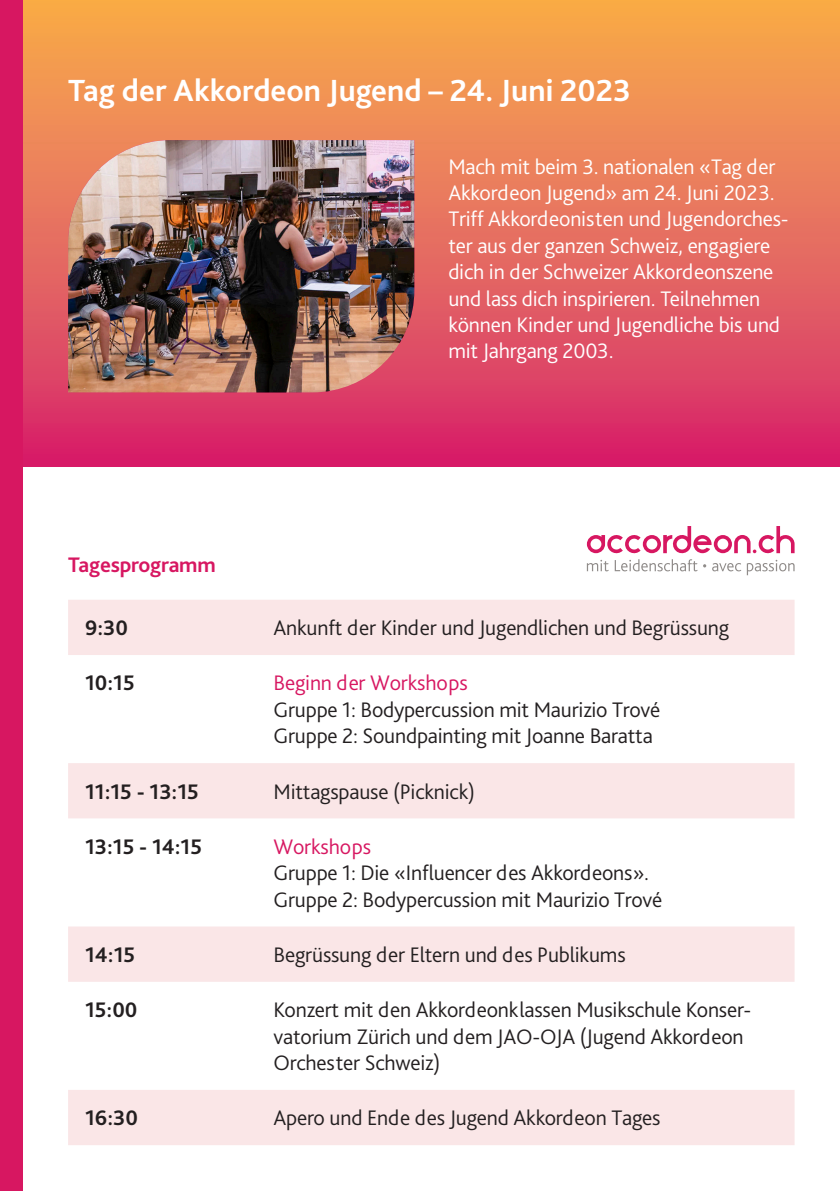
<style>
.page{position:relative;width:840px;height:1191px;background:#fff}
.page>*{position:absolute;margin:0;border:0;box-sizing:border-box;transform-origin:0 0}
.t1{font:700 32px "Bliss Pro";color:#fff}
.t2{font:300 22px/26.4px "Bliss Pro";letter-spacing:-.01em;color:#231f20}
.t3{font:300 22px/26.4px "Bliss Pro";letter-spacing:-.01em;color:#fff}
.t4{font:700 22px "Bliss Pro";color:#231f20}
.t5{font:300 22px "Bliss Pro";letter-spacing:-.01em;color:#d71761}
.t6{font:700 22px "Bliss Pro";letter-spacing:-.01em;color:#d71761}
</style>
<div class="page">
<div style="left:23px;top:0;width:816px;height:467px;background:linear-gradient(to bottom,#f8b24d,#d6276e)"></div>
<svg style="left:586px;top:526px;width:208px;height:49px"></svg>
<svg style="left:68px;top:600px;width:726px;height:545px"></svg>
<div style="left:0;top:0;width:23px;height:1191px;background:#d71761"></div>
<img style="left:68px;top:140px;width:346px;height:252px">
<h1 class="t1" style="left:68px;top:70px;width:564px">Tag der Akkordeon Jugend – 24. Juni 2023</h1>
<p class="t6" style="left:68px;top:551px;width:149px">Tagesprogramm</p>
<p class="t3" style="left:448px;top:152px;width:342px">Mach mit beim 3. nationalen «Tag der Akkordeon Jugend» am 24. Juni 2023.<br>Triff Akkordeonisten und Jugendorches&shy;ter aus der ganzen Schweiz, engagiere dich in der Schweizer Akkordeonszene und lass dich inspirieren. Teilnehmen können Kinder und Jugendliche bis und mit Jahrgang 2003.</p>
<p class="t4" style="left:85px;top:614px;width:44px">9:30</p>
<p class="t2" style="left:273px;top:614px;width:457px">Ankunft der Kinder und Jugendlichen und Begrüssung</p>
<p class="t4" style="left:85px;top:669px;width:51px">10:15</p>
<p class="t5" style="left:273px;top:669px;width:196px">Beginn der Workshops</p>
<p class="t2" style="left:273px;top:696px;width:388px">Gruppe 1: Bodypercussion mit Maurizio Trové<br>Gruppe 2: Soundpainting mit Joanne Baratta</p>
<p class="t4" style="left:85px;top:777px;width:115px">11:15 - 13:15</p>
<p class="t2" style="left:273px;top:777px;width:203px">Mittagspause (Picknick)</p>
<p class="t4" style="left:85px;top:833px;width:118px">13:15 - 14:15</p>
<p class="t5" style="left:273px;top:833px;width:99px">Workshops</p>
<p class="t2" style="left:273px;top:859px;width:390px">Gruppe 1: Die «Influencer des Akkordeons».<br>Gruppe 2: Bodypercussion mit Maurizio Trové</p>
<p class="t4" style="left:85px;top:941px;width:51px">14:15</p>
<p class="t2" style="left:273px;top:941px;width:353px">Begrüssung der Eltern und des Publikums</p>
<p class="t4" style="left:85px;top:996px;width:54px">15:00</p>
<p class="t2" style="left:273px;top:996px;width:479px">Konzert mit den Akkordeonklassen Musikschule Konser&shy;vatorium Zürich und dem JAO-OJA (Jugend Akkordeon<br>Orchester Schweiz)</p>
<p class="t4" style="left:85px;top:1104px;width:54px">16:30</p>
<p class="t2" style="left:273px;top:1104px;width:388px">Apero und Ende des Jugend Akkordeon Tages</p>
</div>
